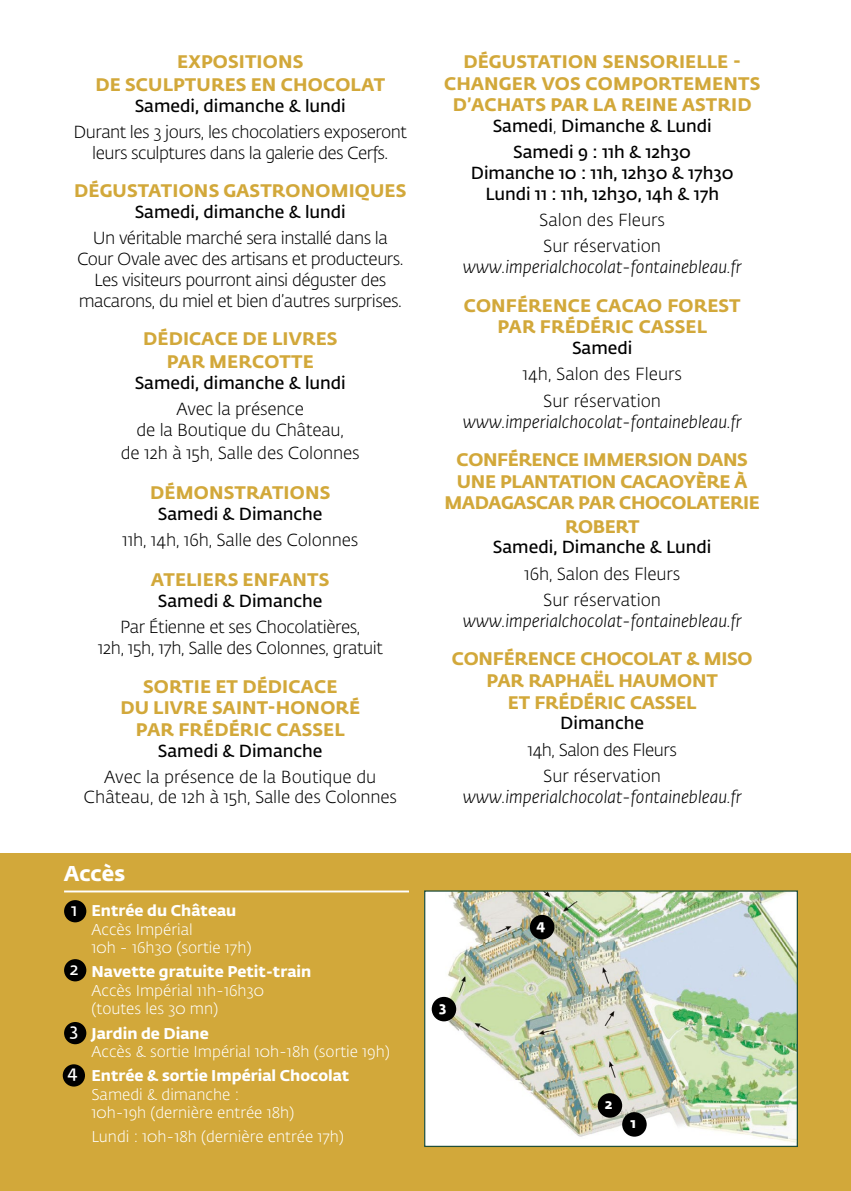
<style>
.page{position:relative;width:851px;height:1191px;background:#fff}
.page>*{position:absolute;margin:0;border:0;box-sizing:border-box;transform-origin:0 0}
.t1{font:700 21.2px "Fedra Sans Std";color:#fff}
.t2{font:700 18px/21.6px "Fedra Sans Std";letter-spacing:.01em;color:#d2a83a;text-align:center}
.t3{font:700 18px/22px "Fedra Sans Std";letter-spacing:-.02em;color:#d2a83a;text-align:center}
.t4{font:700 18px/21.6px "Fedra Sans Std";letter-spacing:-.01em;color:#d2a83a;text-align:center}
.t5{font:600 17.4px "Fedra Sans Std";color:#fff}
.t6{font:300 17.2px/20.8px "Fedra Sans Std";letter-spacing:-.025em;color:#000;text-align:center}
.t7{font:600 17.2px/26.2px "Fedra Sans Std";color:#000;text-align:center}
.t8{font:italic 300 17.2px "Fedra Sans Std";color:#000}
.t9{font:300 17.2px/26.4px "Fedra Sans Std";color:#000;text-align:center}
.t10{font:300 15.4px/18.6px "Fedra Sans Std";color:#fff}
.t11{font:700 15.4px "Fedra Sans Std";color:#fff}
.t12{font:700 14.2px "Fedra Sans Std";color:#fff}
.s1{font-weight:300}
</style>
<div class="page">
<div style="left:0;top:853px;width:850px;height:338px;background:#d2a83a"></div>
<img style="left:426px;top:892px;width:369px;height:253px">
<div style="left:424px;top:890px;width:373px;height:257px;border:1px solid #214f3a"></div>
<div style="left:622px;top:1112px;width:24px;height:24px;background:#000;border-radius:50%"></div>
<div style="left:597px;top:1093px;width:25px;height:24px;background:#000;border-radius:50%"></div>
<div style="left:431px;top:997px;width:25px;height:24px;background:#000;border-radius:50%"></div>
<div style="left:529px;top:915px;width:25px;height:24px;background:#000;border-radius:50%"></div>
<hr style="left:64px;top:890px;width:345px;height:2px;background:#fff">
<div style="left:64px;top:900px;width:22px;height:22px;background:#000;border-radius:50%"></div>
<div style="left:64px;top:959px;width:22px;height:22px;background:#000;border-radius:50%"></div>
<div style="left:64px;top:1022px;width:22px;height:22px;background:#000;border-radius:50%"></div>
<div style="left:63px;top:1064px;width:22px;height:22px;background:#000;border-radius:50%"></div>
<p class="t2" style="left:95px;top:50px;width:291px;line-height:23px">EXPOSITIONS<br>DE SCULPTURES EN CHOCOLAT</p>
<p class="t7" style="left:135px;top:93px;width:213px">Samedi, dimanche &amp; lundi</p>
<p class="t6" style="left:73px;top:122px;width:335px">Durant les 3 jours, les chocolatiers exposeront leurs sculptures dans la galerie des Cerfs.</p>
<p class="t2" style="left:74px;top:180px;width:333px">DÉGUSTATIONS GASTRONOMIQUES</p>
<p class="t7" style="left:135px;top:199px;width:213px">Samedi, dimanche &amp; lundi</p>
<p class="t6" style="left:77px;top:228px;width:328px">Un véritable marché sera installé dans la Cour Ovale avec des artisans et producteurs.<br>Les visiteurs pourront ainsi déguster des macarons, du miel et bien d’autres surprises.</p>
<p class="t2" style="left:143px;top:327px;width:196px;line-height:23px">DÉDICACE DE LIVRES<br>PAR MERCOTTE</p>
<p class="t7" style="left:135px;top:370px;width:213px">Samedi, dimanche &amp; lundi</p>
<p class="t6" style="left:136px;top:399px;width:209px">Avec la présence<br>de la Boutique du Château,</p>
<p class="t6" style="left:121px;top:443px;width:240px">de 12h à 15h, Salle des Colonnes</p>
<p class="t2" style="left:150px;top:482px;width:181px">DÉMONSTRATIONS</p>
<p class="t7" style="left:158px;top:501px;width:166px">Samedi &amp; Dimanche</p>
<p class="t6" style="left:122px;top:530px;width:237px">11h, 14h, 16h, Salle des Colonnes</p>
<p class="t2" style="left:151px;top:569px;width:180px">ATELIERS ENFANTS</p>
<p class="t7" style="left:158px;top:588px;width:166px">Samedi &amp; Dimanche</p>
<p class="t6" style="left:98px;top:617px;width:287px">Par Étienne et ses Chocolatières,<br>12h, 15h, 17h, Salle des Colonnes, gratuit</p>
<p class="t2" style="left:120px;top:675px;width:241px">SORTIE ET DÉDICACE<br>DU LIVRE SAINT-HONORÉ<br>PAR FRÉDÉRIC CASSEL</p>
<p class="t7" style="left:158px;top:737px;width:166px">Samedi &amp; Dimanche</p>
<p class="t9" style="left:84px;top:766px;width:315px;line-height:20.8px">Avec la présence de la Boutique du<br>Château, de 12h à 15h, Salle des Colonnes</p>
<p class="t1" style="left:64px;top:860px;width:62px">Accès</p>
<p class="t11" style="left:91px;top:900px;width:146px">Entrée du Château</p>
<p class="t10" style="left:91px;top:920px;width:162px">Accès Impérial<br>10h - 16h30 (sortie 17h)</p>
<p class="t11" style="left:91px;top:962px;width:221px">Navette gratuite Petit-train</p>
<p class="t10" style="left:91px;top:981px;width:174px">Accès Impérial 11h-16h30 (toutes les 30 mn)</p>
<p class="t11" style="left:91px;top:1023px;width:119px">Jardin de Diane</p>
<p class="t10" style="left:91px;top:1042px;width:300px">Accès &amp; sortie Impérial 10h-18h (sortie 19h)</p>
<p class="t11" style="left:91px;top:1066px;width:259px">Entrée &amp; sortie Impérial Chocolat</p>
<p class="t10" style="left:91px;top:1085px;width:204px">Samedi &amp; dimanche :<br>10h-19h (dernière entrée 18h)</p>
<p class="t10" style="left:91px;top:1128px;width:254px">Lundi : 10h-18h (dernière entrée 17h)</p>
<p class="t5" style="left:71px;top:899px;width:8px">1</p>
<p class="t5" style="left:70px;top:958px;width:10px">2</p>
<p class="t5" style="left:70px;top:1019px;width:10px">3</p>
<p class="t5" style="left:68px;top:1061px;width:12px">4</p>
<p class="t2" style="left:444px;top:51px;width:318px">DÉGUSTATION SENSORIELLE -<br>CHANGER VOS COMPORTEMENTS<br>D’ACHATS PAR LA REINE ASTRID</p>
<p class="t7" style="left:492px;top:113px;width:220px">Samedi<span class="s1">,</span> Dimanche &amp; Lundi<br>Samedi 9 : 11h &amp; 12h30</p>
<p class="t7" style="left:470px;top:163px;width:264px;line-height:20.8px">Dimanche 10 : 11h, 12h30 &amp; 17h30<br>Lundi 11 : 11h, 12h30, 14h &amp; 17h</p>
<p class="t9" style="left:539px;top:207px;width:127px;text-align:left">Salon des Fleurs<br>Sur réservation</p>
<p class="t8" style="left:462px;top:257px;width:280px">www.imperialchocolat-fontainebleau.fr</p>
<p class="t2" style="left:463px;top:295px;width:278px">CONFÉRENCE CACAO FOREST<br>PAR FRÉDÉRIC CASSEL</p>
<p class="t7" style="left:572px;top:335px;width:62px">Samedi</p>
<p class="t9" style="left:522px;top:361px;width:161px">14h, Salon des Fleurs<br>Sur réservation</p>
<p class="t8" style="left:462px;top:411px;width:280px">www.imperialchocolat-fontainebleau.fr</p>
<p class="t3" style="left:444px;top:449px;width:316px">CONFÉRENCE IMMERSION DANS<br>UNE PLANTATION CACAOYÈRE À<br>MADAGASCAR PAR CHOCOLATERIE<br>ROBERT</p>
<p class="t7" style="left:493px;top:534px;width:220px">Samedi, Dimanche &amp; Lundi</p>
<p class="t6" style="left:524px;top:560px;width:157px;line-height:26.4px">16h, Salon des Fleurs<br>Sur réservation</p>
<p class="t8" style="left:462px;top:610px;width:280px">www.imperialchocolat-fontainebleau.fr</p>
<p class="t4" style="left:451px;top:648px;width:302px">CONFÉRENCE CHOCOLAT &amp; MISO<br>PAR RAPHAËL HAUMONT<br>ET FRÉDÉRIC CASSEL</p>
<p class="t7" style="left:560px;top:710px;width:85px">Dimanche</p>
<p class="t6" style="left:527px;top:736px;width:151px;line-height:26.4px">14h, Salon des Fleurs<br>Sur réservation</p>
<p class="t8" style="left:462px;top:786px;width:280px">www.imperialchocolat-fontainebleau.fr</p>
<p class="t12" style="left:439px;top:998px;width:9px">3</p>
<p class="t12" style="left:536px;top:916px;width:10px">4</p>
<p class="t12" style="left:604px;top:1094px;width:9px">2</p>
<p class="t12" style="left:630px;top:1113px;width:7px">1</p>
</div>
